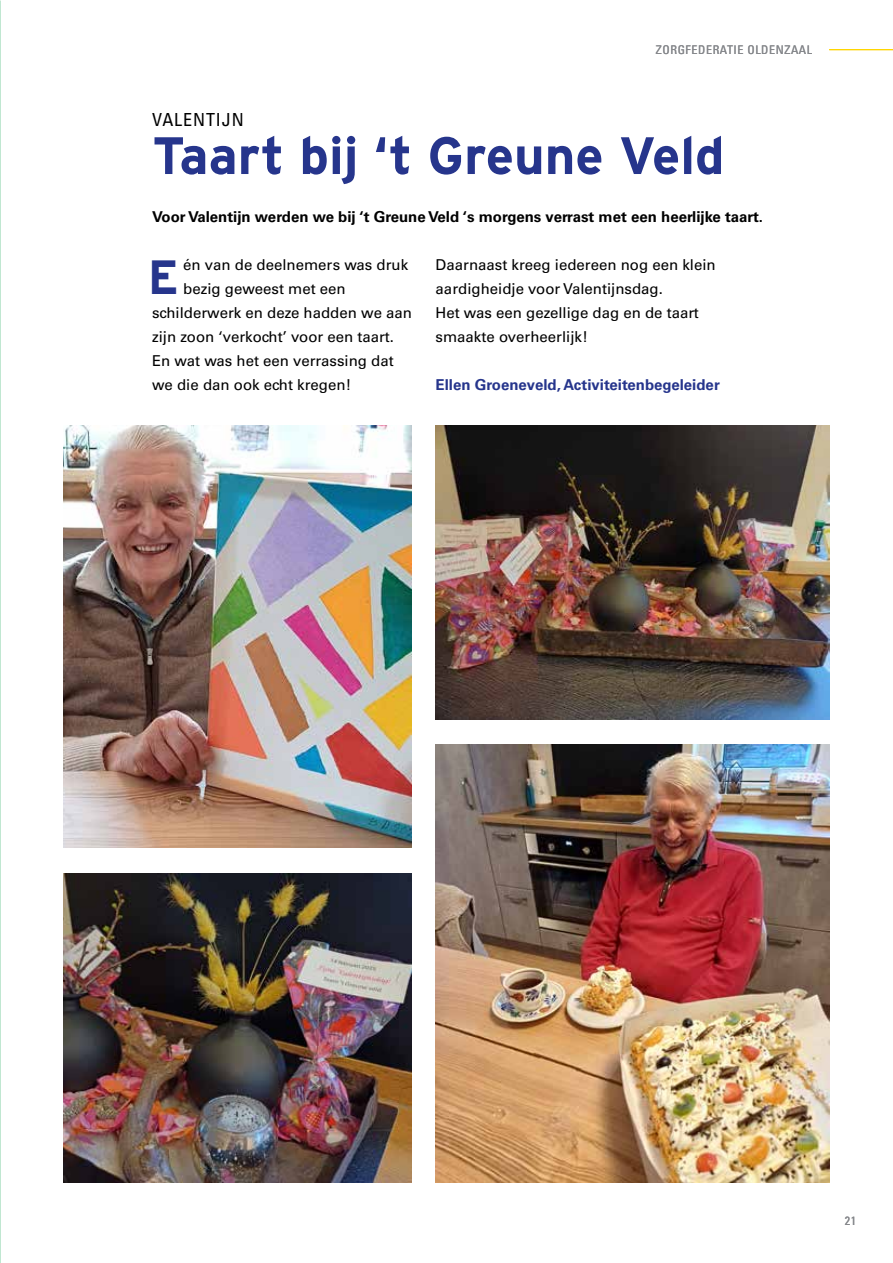
<style>
.page{position:relative;width:893px;height:1263px;background:#fff}
.page>*{position:absolute;margin:0;border:0;box-sizing:border-box;transform-origin:0 0}
.t1{font:700 52.5px "Interstate";color:#26358c}
.t2{font:700 48px "Interstate";color:#26358c}
.t3{font:condensed 18px "Univers LT Std";letter-spacing:.05em;color:#000}
.t4{font:15px/24px "Univers LT Std";color:#000}
.t5{font:700 15px "Univers LT Std";color:#000}
.t6{font:700 15px "Univers LT Std";color:#26358c}
.t7{font:condensed 12px "Univers LT Std";letter-spacing:.05em;color:#86888c}
</style>
<div class="page">
<hr style="left:829px;top:49px;width:64px;height:1px;background:#ffd600">
<img style="left:64px;top:425px;width:347px;height:422px">
<img style="left:436px;top:425px;width:393px;height:294px">
<img style="left:64px;top:873px;width:347px;height:309px">
<img style="left:436px;top:745px;width:393px;height:437px">
<p class="t7" style="left:656px;top:42px;width:158px">ZORGFEDERATIE OLDENZAAL</p>
<p class="t3" style="left:152px;top:108px;width:93px">VALENTIJN</p>
<h1 class="t1" style="left:152px;top:126px;width:574px">Taart bij ‘t Greune Veld</h1>
<p class="t5" style="left:152px;top:208px;width:612px">Voor Valentijn werden we bij ‘t Greune Veld ‘s morgens verrast met een heerlijke taart.</p>
<h2 class="t2" style="left:148px;top:250px;width:33px">E</h2>
<p class="t4" style="left:183px;top:253px;width:227px">én van de deelnemers was druk</p>
<p class="t4" style="left:183px;top:277px;width:164px">bezig geweest met een</p>
<p class="t4" style="left:152px;top:301px;width:261px">schilderwerk en deze hadden we aan</p>
<p class="t4" style="left:152px;top:325px;width:243px">zijn zoon ‘verkocht’ voor een taart.</p>
<p class="t4" style="left:152px;top:349px;width:243px">En wat was het een verrassing dat</p>
<p class="t4" style="left:152px;top:373px;width:201px">we die dan ook echt kregen!</p>
<p class="t4" style="left:436px;top:253px;width:282px">Daarnaast kreeg iedereen nog een klein aardigheidje voor Valentijnsdag.<br>Het was een gezellige dag en de taart smaakte overheerlijk!</p>
<p class="t6" style="left:436px;top:376px;width:286px">Ellen Groeneveld, Activiteitenbegeleider</p>
<p class="t7" style="left:845px;top:1213px;width:13px">21</p>
</div>
